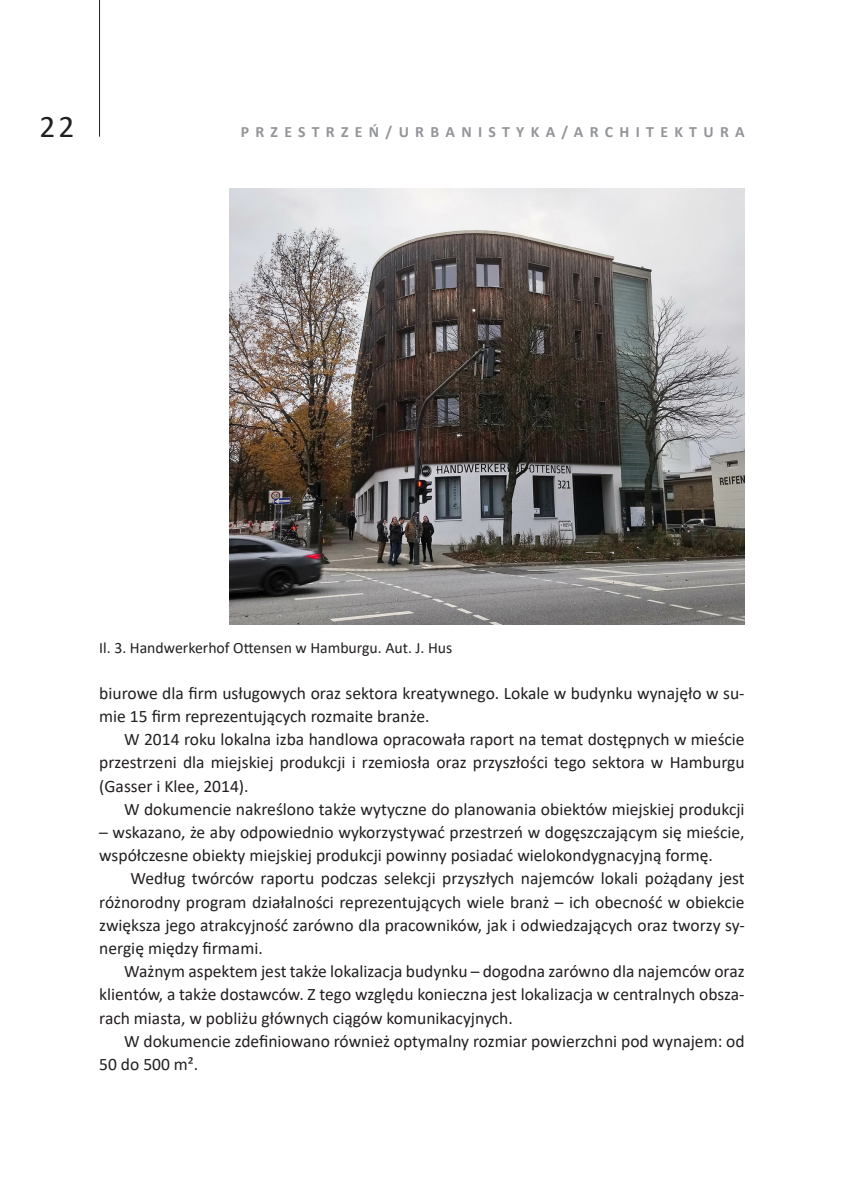
<style>
.page{position:relative;width:844px;height:1191px;background:#fff}
.page>*{position:absolute;margin:0;border:0;box-sizing:border-box;transform-origin:0 0}
.t1{font:31.5px "Calibri";color:#231f20}
.t2{font:17.5px/23.1px "Calibri";color:#231f20}
.t3{font:15.75px "Calibri";color:#231f20}
.t4{font:700 15.75px "Calibri";letter-spacing:.4em;color:#939598}
</style>
<div class="page">
<hr style="left:99px;top:0;width:1px;height:137px;background:#231f20">
<img style="left:229px;top:189px;width:515px;height:435px">
<h1 class="t1" style="left:39px;top:104px;width:37px">22</h1>
<p class="t4" style="left:240px;top:120px;width:505px">PRZESTRZEŃ/URBANISTYKA/ARCHITEKTURA</p>
<p class="t3" style="left:99px;top:637px;width:354px">Il. 3. Handwerkerhof Ottensen w Hamburgu. Aut. J. Hus</p>
<p class="t2" style="left:99px;top:681px;width:646px">biurowe dla firm usługowych oraz sektora kreatywnego. Lokale w budynku wynajęło w su&shy;mie 15 firm reprezentujących rozmaite branże.</p>
<p class="t2" style="left:99px;top:727px;width:646px;text-align:justify;text-indent:25px">W 2014 roku lokalna izba handlowa opracowała raport na temat dostępnych w mieście przestrzeni dla miejskiej produkcji i rzemiosła oraz przyszłości tego sektora w Hamburgu (Gasser i Klee, 2014).</p>
<p class="t2" style="left:124px;top:797px;width:622px">W dokumencie nakreślono także wytyczne do planowania obiektów miejskiej produkcji</p>
<p class="t2" style="left:99px;top:820px;width:646px">– wskazano, że aby odpowiednio wykorzystywać przestrzeń w dogęszczającym się mieście, współczesne obiekty miejskiej produkcji powinny posiadać wielokondygnacyjną formę.</p>
<p class="t2" style="left:99px;top:866px;width:646px;text-align:justify;text-indent:31px">Według twórców raportu podczas selekcji przyszłych najemców lokali pożądany jest różnorodny program działalności reprezentujących wiele branż – ich obecność w obiekcie zwiększa jego atrakcyjność zarówno dla pracowników, jak i odwiedzających oraz tworzy sy&shy;nergię między firmami.</p>
<p class="t2" style="left:99px;top:959px;width:646px;text-align:justify;text-indent:25px">Ważnym aspektem jest także lokalizacja budynku – dogodna zarówno dla najemców oraz klientów, a także dostawców. Z tego względu konieczna jest lokalizacja w centralnych obsza&shy;rach miasta, w pobliżu głównych ciągów komunikacyjnych.</p>
<p class="t2" style="left:99px;top:1029px;width:646px;text-indent:25px">W dokumencie zdefiniowano również optymalny rozmiar powierzchni pod wynajem: od<br>50 do 500 m².</p>
</div>
